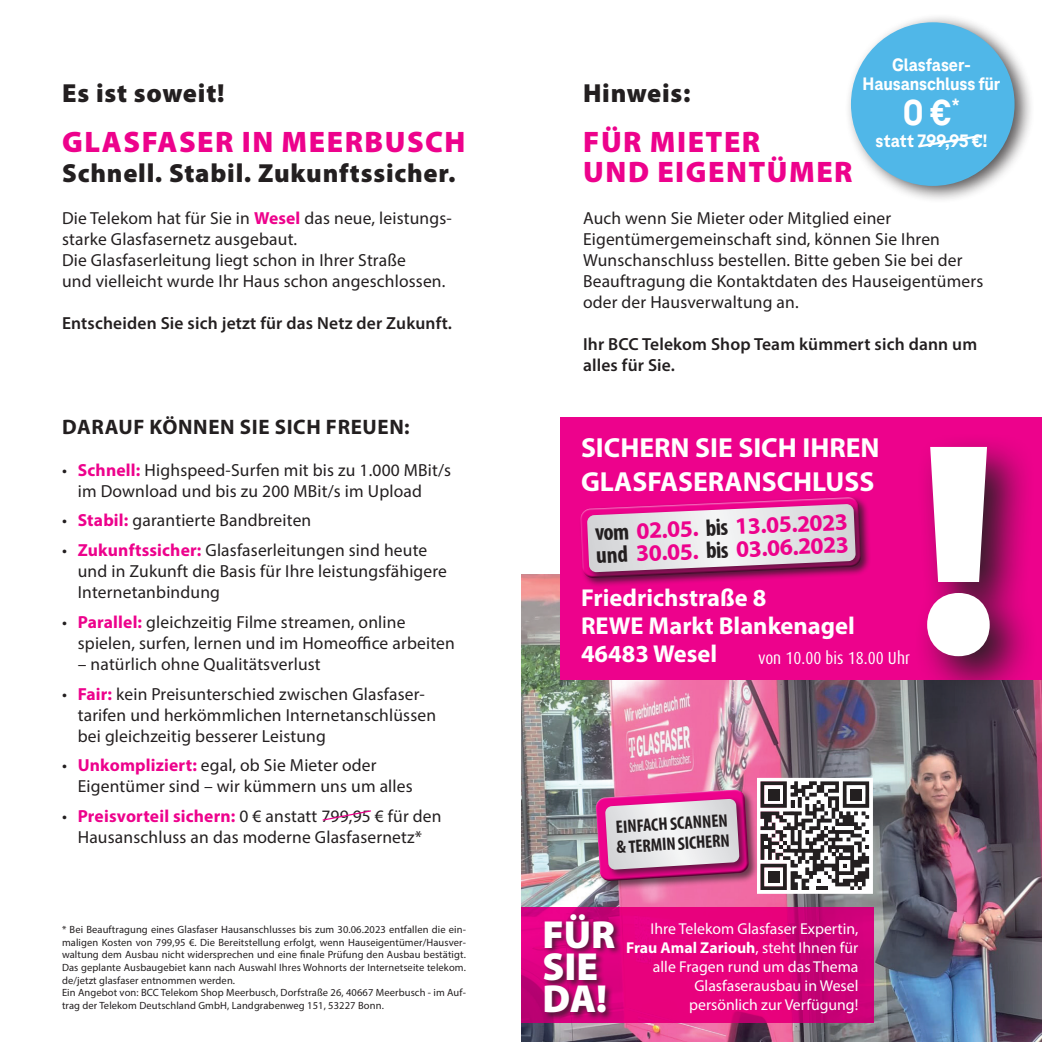
<style>
.page{position:relative;width:1042px;height:1042px;background:#fff}
.page>*{position:absolute;margin:0;border:0;box-sizing:border-box;transform-origin:0 0}
.t1{font:900 305.38px "Myriad Pro";color:#fff}
.t2{font:900 39.2px "Myriad Pro";color:#fff}
.t3{font:800 37.45px "Tele Neo";color:#fff}
.t4{font:900 29.75px/30.8px "Myriad Pro";letter-spacing:.05em;color:#ed028c}
.t5{font:700 27.65px/33.2px "Myriad Pro";color:#fff}
.t6{font:900 26.25px "Myriad Pro";letter-spacing:.03em;color:#231f20}
.t7{font:700 24.5px "Myriad Pro";color:#fff}
.t8{font:700 23.62px "Myriad Pro";color:#ed028c}
.t9{font:700 21px "Myriad Pro";letter-spacing:.03em;color:#231f20}
.t10{font:800 18.72px/18.7px "Tele Neo";letter-spacing:-.005em;color:#fff;text-align:center}
.t11{font:700 condensed 18.03px/20.3px "Myriad Pro";color:#231f20}
.t12{font:17.5px/21px "Myriad Pro";letter-spacing:.01em;color:#231f20}
.t13{font:600 17.5px/21px "Myriad Pro";letter-spacing:.01em;color:#231f20}
.t14{font:condensed 17.5px "Dax Pro";color:#fff}
.t15{font:15.75px "Myriad Pro";color:#fff}
.t16{font:700 15.75px "Myriad Pro";color:#fff}
.t17{font:10.5px/12.6px "Myriad Pro";letter-spacing:.01em;color:#231f20;text-align:justify}
.s1{font-weight:700;color:#ed028c}
.s2{font-stretch:condensed;color:#231f20}
.s3{font-weight:400}
</style>
<div class="page">
<img style="left:521px;top:574px;width:521px;height:468px">
<svg style="left:322px;top:810px;width:49px;height:11px"></svg>
<svg style="left:521px;top:907px;width:352px;height:116px;background:#dc017b"></svg>
<div style="left:561px;top:417px;width:481px;height:263px;background:#ed028c"></div>
<div style="left:543px;top:912px;width:80px;height:109px;background:#231f20;opacity:.75"></div>
<svg style="left:757px;top:778px;width:116px;height:116px"></svg>
<div style="left:768px;top:789px;width:11px;height:11px;background:#231f20"></div>
<div style="left:850px;top:789px;width:11px;height:11px;background:#231f20"></div>
<div style="left:768px;top:871px;width:11px;height:11px;background:#231f20"></div>
<div style="left:594px;top:787px;width:165px;height:103px;background:#231f20;opacity:.65"></div>
<svg style="left:594px;top:788px;width:156px;height:96px;background:#d193b7"></svg>
<div style="left:844px;top:13px;width:190px;height:191px;background:#231f20;opacity:.75"></div>
<div style="left:851px;top:22px;width:163px;height:164px;background:#50b7e8;border-radius:50%"></div>
<svg style="left:918px;top:134px;width:65px;height:14px"></svg>
<div style="left:913px;top:432px;width:126px;height:274px;background:#231f20;opacity:.95"></div>
<div style="left:579px;top:496px;width:291px;height:92px;background:#231f20;opacity:.65"></div>
<div style="left:585px;top:502px;width:280px;height:80px;background:#231f20;opacity:.65"></div>
<svg style="left:580px;top:496px;width:283px;height:84px"></svg>
<p class="t6" style="left:62px;top:75px;width:164px">Es ist soweit!</p>
<p class="t4" style="left:62px;top:125px;width:405px">GLASFASER IN MEERBUSCH</p>
<p class="t6" style="left:62px;top:156px;width:395px">Schnell. Stabil. Zukunftssicher.</p>
<p class="t12" style="left:62px;top:208px;width:391px">Die Telekom hat für Sie in <span class="s1">Wesel</span> das neue, leistungs&shy;starke Glasfasernetz ausgebaut.</p>
<p class="t12" style="left:62px;top:250px;width:385px">Die Glasfaserleitung liegt schon in Ihrer Straße<br>und vielleicht wurde Ihr Haus schon angeschlossen.</p>
<p class="t13" style="left:62px;top:312px;width:392px">Entscheiden Sie sich jetzt für das Netz der Zukunft.</p>
<p class="t9" style="left:62px;top:413px;width:349px">DARAUF KÖNNEN SIE SICH FREUEN:</p>
<p class="t12" style="left:78px;top:459px;width:375px;text-indent:-16px">• <span class="s1">Schnell:</span> Highspeed-Surfen mit bis zu 1.000 MBit/s im Download und bis zu 200 MBit/s im Upload</p>
<p class="t12" style="left:62px;top:510px;width:251px">• <span class="s1">Stabil:</span> garantierte Bandbreiten</p>
<p class="t12" style="left:78px;top:539px;width:371px;text-indent:-16px">• <span class="s1">Zukunftssicher:</span> Glasfaserleitungen sind heute und in Zukunft die Basis für Ihre leistungsfähigere<br>Internetanbindung</p>
<p class="t12" style="left:78px;top:611px;width:379px;text-indent:-16px">• <span class="s1">Parallel:</span> gleichzeitig Filme streamen, online spielen, surfen, lernen und im Homeoffice arbeiten</p>
<p class="t12" style="left:78px;top:653px;width:244px">– natürlich ohne Qualitätsverlust</p>
<p class="t12" style="left:78px;top:683px;width:360px;text-indent:-16px">• <span class="s1">Fair:</span> kein Preisunterschied zwischen Glasfaser&shy;tarifen und herkömmlichen Internetanschlüssen</p>
<p class="t12" style="left:78px;top:725px;width:250px">bei gleichzeitig besserer Leistung</p>
<p class="t12" style="left:78px;top:755px;width:336px;text-indent:-16px">• <span class="s1">Unkompliziert:</span> egal, ob Sie Mieter oder<br>Eigentümer sind – wir kümmern uns um alles</p>
<p class="t12" style="left:62px;top:805px;width:381px;text-align:center">• <span class="s1">Preisvorteil sichern:</span> 0 € anstatt 799,95 € für den<br>Hausanschluss an das moderne Glasfasernetz*</p>
<p class="t17" style="left:62px;top:923px;width:405px">* Bei Beauftragung eines Glasfaser Hausanschlusses bis zum 30.06.2023 entfallen die ein&shy;maligen Kosten von 799,95 €. Die Bereitstellung erfolgt, wenn Hauseigentümer/Hausver&shy;waltung dem Ausbau nicht widersprechen und eine finale Prüfung den Ausbau bestätigt.<br>Das geplante Ausbaugebiet kann nach Auswahl Ihres Wohnorts der Internetseite telekom. de/jetzt glasfaser entnommen werden.</p>
<p class="t17" style="left:62px;top:986px;width:405px">Ein Angebot von: BCC Telekom Shop Meerbusch, Dorfstraße 26, 40667 Meerbusch - im Auf&shy;trag der Telekom Deutschland GmbH, Landgrabenweg 151, 53227 Bonn.</p>
<p class="t10" style="left:862px;top:56px;width:139px">Glasfaser-<br>Hausanschluss für</p>
<p class="t3" style="left:903px;top:92px;width:59px">0 €<sup>*</sup></p>
<p class="t10" style="left:875px;top:132px;width:113px">statt 799,95 €!</p>
<p class="t6" style="left:583px;top:75px;width:109px">Hinweis:</p>
<p class="t4" style="left:583px;top:125px;width:271px">FÜR MIETER<br>UND EIGENTÜMER</p>
<p class="t12" style="left:583px;top:208px;width:310px">Auch wenn Sie Mieter oder Mitglied einer</p>
<p class="t12" style="left:583px;top:229px;width:358px">Eigentümergemeinschaft sind, können Sie Ihren</p>
<p class="t12" style="left:583px;top:250px;width:402px">Wunschanschluss bestellen. Bitte geben Sie bei der<br>Beauftragung die Kontaktdaten des Hauseigentümers oder der Hausverwaltung an.</p>
<p class="t13" style="left:583px;top:333px;width:396px">Ihr BCC Telekom Shop Team kümmert sich dann um alles für Sie.</p>
<p class="t5" style="left:581px;top:430px;width:300px">SICHERN SIE SICH IHREN<br>GLASFASERANSCHLUSS</p>
<p class="t8" style="left:594px;top:516px;width:254px;rotate:-2deg"><span class="s2">vom</span> 02.05. <span class="s2">bis</span> 13.05.2023</p>
<p class="t8" style="left:595px;top:538px;width:254px;rotate:-2deg"><span class="s2">und</span> 30.05. <span class="s2">bis</span> 03.06.2023</p>
<p class="t7" style="left:581px;top:581px;width:187px">Friedrichstraße 8</p>
<p class="t7" style="left:581px;top:609px;width:275px">REWE Markt Blankenagel</p>
<p class="t7" style="left:581px;top:637px;width:137px">46483 Wesel</p>
<p class="t14" style="left:758px;top:646px;width:153px">von 10.00 bis 18.00 Uhr</p>
<p class="t1" style="left:915px;top:346px;width:88px">!</p>
<p class="t11" style="left:615px;top:816px;width:115px;rotate:-3deg">EINFACH SCANNEN &amp; TERMIN SICHERN</p>
<p class="t2" style="left:542px;top:908px;width:74px">FÜR</p>
<p class="t2" style="left:542px;top:940px;width:57px">SIE</p>
<p class="t2" style="left:542px;top:973px;width:66px">DA!</p>
<p class="t15" style="left:650px;top:919px;width:209px">Ihre Telekom Glasfaser Expertin,</p>
<p class="t16" style="left:626px;top:938px;width:234px">Frau Amal Zariouh<span class="s3">, steht Ihnen für</span></p>
<p class="t15" style="left:653px;top:957px;width:207px">alle Fragen rund um das Thema</p>
<p class="t15" style="left:694px;top:976px;width:165px">Glasfaserausbau in Wesel</p>
<p class="t15" style="left:689px;top:995px;width:171px">persönlich zur Verfügung!</p>
</div>
